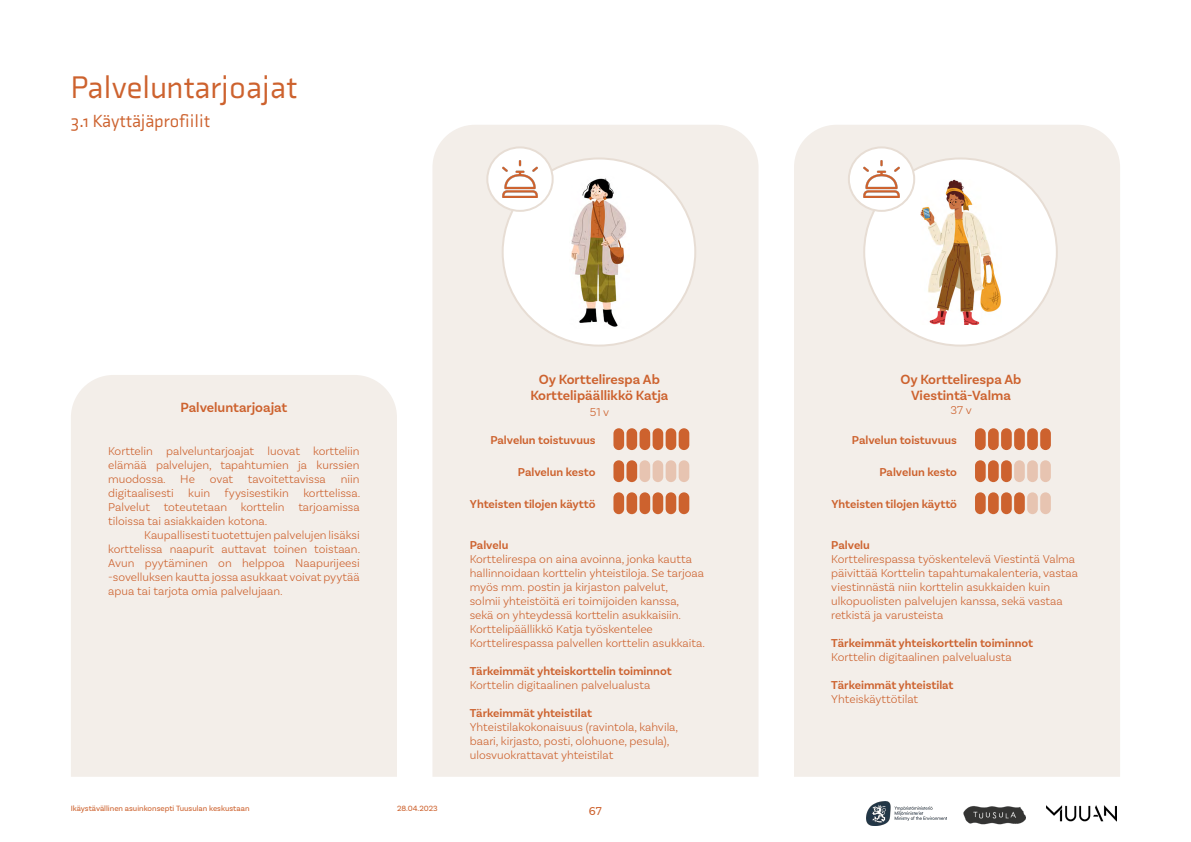
<style>
.page{position:relative;width:1191px;height:842px;background:#fff}
.page>*{position:absolute;margin:0;border:0;box-sizing:border-box;transform-origin:0 0}
.t1{font:32px "Axia";color:#cd622e}
.t2{font:18px "Axia";color:#cd622e}
.t3{font:600 14px/16px "Basic Sans";color:#cd622e;text-align:center}
.t4{font:300 12px/14px "Basic Sans";color:#cd622e}
.t5{font:600 12px "Basic Sans";color:#cd622e}
.t6{font:12px "Basic Sans";color:#cd622e}
.t7{font:8px "Basic Sans";color:#cd622e}
</style>
<div class="page">
<img style="left:1046px;top:806px;width:70px;height:16px">
<img style="left:963px;top:806px;width:62px;height:19px">
<img style="left:866px;top:802px;width:80px;height:24px">
<div style="left:71px;top:375px;width:326px;height:402px;background:#f3eee9"></div>
<div style="left:432px;top:125px;width:326px;height:652px;background:#f3eee9"></div>
<div style="left:502px;top:158px;width:193px;height:188px;background:#fff;border-radius:50%"></div>
<div style="left:613px;top:428px;width:11px;height:22px;background:#cd622e;border-radius:5px"></div>
<div style="left:613px;top:460px;width:11px;height:22px;background:#cd622e;border-radius:5px"></div>
<div style="left:613px;top:492px;width:11px;height:22px;background:#cd622e;border-radius:5px"></div>
<div style="left:652px;top:428px;width:11px;height:22px;background:#cd622e;border-radius:5px"></div>
<div style="left:652px;top:460px;width:11px;height:22px;background:#e7c4b1;border-radius:5px"></div>
<div style="left:652px;top:492px;width:11px;height:22px;background:#cd622e;border-radius:5px"></div>
<div style="left:626px;top:428px;width:11px;height:22px;background:#cd622e;border-radius:5px"></div>
<div style="left:626px;top:460px;width:11px;height:22px;background:#cd622e;border-radius:5px"></div>
<div style="left:626px;top:492px;width:11px;height:22px;background:#cd622e;border-radius:5px"></div>
<div style="left:665px;top:428px;width:11px;height:22px;background:#cd622e;border-radius:5px"></div>
<div style="left:665px;top:460px;width:11px;height:22px;background:#e7c4b1;border-radius:5px"></div>
<div style="left:665px;top:492px;width:11px;height:22px;background:#cd622e;border-radius:5px"></div>
<div style="left:639px;top:428px;width:11px;height:22px;background:#cd622e;border-radius:5px"></div>
<div style="left:639px;top:460px;width:11px;height:22px;background:#e7c4b1;border-radius:5px"></div>
<div style="left:639px;top:492px;width:11px;height:22px;background:#cd622e;border-radius:5px"></div>
<div style="left:678px;top:428px;width:11px;height:22px;background:#cd622e;border-radius:5px"></div>
<div style="left:678px;top:460px;width:11px;height:22px;background:#e7c4b1;border-radius:5px"></div>
<div style="left:678px;top:492px;width:11px;height:22px;background:#cd622e;border-radius:5px"></div>
<img style="left:571px;top:178px;width:56px;height:149px">
<div style="left:487px;top:147px;width:65px;height:64px;background:#fff;border-radius:50%"></div>
<div style="left:486px;top:146px;width:67px;height:66px;border:2px solid #e7ddd4;border-radius:50%"></div>
<img style="left:502px;top:160px;width:36px;height:38px">
<div style="left:794px;top:125px;width:326px;height:652px;background:#f3eee9"></div>
<div style="left:864px;top:158px;width:192px;height:188px;background:#fff;border-radius:50%"></div>
<div style="left:975px;top:428px;width:10px;height:22px;background:#cd622e;border-radius:5px"></div>
<div style="left:975px;top:460px;width:10px;height:22px;background:#cd622e;border-radius:5px"></div>
<div style="left:975px;top:492px;width:10px;height:22px;background:#cd622e;border-radius:5px"></div>
<div style="left:1014px;top:428px;width:10px;height:22px;background:#cd622e;border-radius:5px"></div>
<div style="left:1014px;top:460px;width:10px;height:22px;background:#e7c4b1;border-radius:5px"></div>
<div style="left:1014px;top:492px;width:10px;height:22px;background:#cd622e;border-radius:5px"></div>
<div style="left:988px;top:428px;width:10px;height:22px;background:#cd622e;border-radius:5px"></div>
<div style="left:988px;top:460px;width:10px;height:22px;background:#cd622e;border-radius:5px"></div>
<div style="left:988px;top:492px;width:10px;height:22px;background:#cd622e;border-radius:5px"></div>
<div style="left:1027px;top:428px;width:10px;height:22px;background:#cd622e;border-radius:5px"></div>
<div style="left:1027px;top:460px;width:10px;height:22px;background:#e7c4b1;border-radius:5px"></div>
<div style="left:1027px;top:492px;width:10px;height:22px;background:#e7c4b1;border-radius:5px"></div>
<div style="left:1001px;top:428px;width:10px;height:22px;background:#cd622e;border-radius:5px"></div>
<div style="left:1001px;top:460px;width:10px;height:22px;background:#cd622e;border-radius:5px"></div>
<div style="left:1001px;top:492px;width:10px;height:22px;background:#cd622e;border-radius:5px"></div>
<div style="left:1040px;top:428px;width:10px;height:22px;background:#cd622e;border-radius:5px"></div>
<div style="left:1040px;top:460px;width:10px;height:22px;background:#e7c4b1;border-radius:5px"></div>
<div style="left:1040px;top:492px;width:10px;height:22px;background:#e7c4b1;border-radius:5px"></div>
<img style="left:920px;top:179px;width:81px;height:146px">
<div style="left:849px;top:147px;width:65px;height:64px;background:#fff;border-radius:50%"></div>
<div style="left:848px;top:146px;width:67px;height:66px;border:2px solid #e7ddd4;border-radius:50%"></div>
<img style="left:863px;top:160px;width:37px;height:38px">
<h1 class="t1" style="left:71px;top:68px;width:228px">Palveluntarjoajat</h1>
<h2 class="t2" style="left:71px;top:110px;width:141px">3.1 Käyttäjäprofiilit</h2>
<p class="t3" style="left:180px;top:400px;width:109px">Palveluntarjoajat</p>
<p class="t4" style="left:108px;top:444px;width:253px;text-align:justify">Korttelin palveluntarjoajat luovat kortteliin elämää palvelujen, tapahtumien ja kurssien muodossa. He ovat tavoitettavissa niin digitaalisesti kuin fyysisestikin korttelissa.<br>Palvelut toteutetaan korttelin tarjoamissa tiloissa tai asiakkaiden kotona.</p>
<p class="t4" style="left:108px;top:528px;width:253px;text-align:justify;text-indent:36px">Kaupallisesti tuotettujen palvelujen lisäksi korttelissa naapurit auttavat toinen toistaan.<br>Avun pyytäminen on helppoa Naapurijeesi -sovelluksen kautta jossa asukkaat voivat pyytää apua tai tarjota omia palvelujaan.</p>
<p class="t7" style="left:71px;top:804px;width:180px">Ikäystävällinen asuinkonsepti Tuusulan keskustaan</p>
<p class="t7" style="left:397px;top:804px;width:42px">28.04.2023</p>
<p class="t3" style="left:530px;top:371px;width:140px">Oy Korttelirespa Ab<br>Korttelipäällikkö Katja</p>
<p class="t4" style="left:590px;top:405px;width:21px">51 v</p>
<p class="t5" style="left:490px;top:432px;width:107px">Palvelun toistuvuus</p>
<p class="t5" style="left:518px;top:464px;width:79px">Palvelun kesto</p>
<p class="t5" style="left:470px;top:496px;width:127px">Yhteisten tilojen käyttö</p>
<p class="t5" style="left:470px;top:538px;width:40px">Palvelu</p>
<p class="t4" style="left:470px;top:552px;width:237px">Korttelirespa on aina avoinna, jonka kautta hallinnoidaan korttelin yhteistiloja. Se tarjoaa myös mm. postin ja kirjaston palvelut,<br>solmii yhteistöitä eri toimijoiden kanssa, sekä on yhteydessä korttelin asukkaisiin.<br>Korttelipäällikkö Katja työskentelee Korttelirespassa palvellen korttelin asukkaita.</p>
<p class="t5" style="left:470px;top:664px;width:203px">Tärkeimmät yhteiskorttelin toiminnot</p>
<p class="t4" style="left:470px;top:678px;width:182px">Korttelin digitaalinen palvelualusta</p>
<p class="t5" style="left:470px;top:706px;width:124px">Tärkeimmät yhteistilat</p>
<p class="t4" style="left:470px;top:720px;width:210px">Yhteistilakokonaisuus (ravintola, kahvila, baari, kirjasto, posti, olohuone, pesula), ulosvuokrattavat yhteistilat</p>
<p class="t6" style="left:589px;top:803px;width:15px">67</p>
<p class="t3" style="left:900px;top:371px;width:122px">Oy Korttelirespa Ab<br>Viestintä-Valma</p>
<p class="t4" style="left:950px;top:403px;width:23px">37 v</p>
<p class="t5" style="left:852px;top:432px;width:107px">Palvelun toistuvuus</p>
<p class="t5" style="left:879px;top:464px;width:79px">Palvelun kesto</p>
<p class="t5" style="left:831px;top:496px;width:127px">Yhteisten tilojen käyttö</p>
<p class="t5" style="left:831px;top:538px;width:40px">Palvelu</p>
<p class="t4" style="left:831px;top:552px;width:248px">Korttelirespassa työskentelevä Viestintä Valma päivittää Korttelin tapahtumakalenteria, vastaa viestinnästä niin korttelin asukkaiden kuin ulkopuolisten palvelujen kanssa, sekä vastaa retkistä ja varusteista</p>
<p class="t5" style="left:831px;top:636px;width:203px">Tärkeimmät yhteiskorttelin toiminnot</p>
<p class="t4" style="left:831px;top:650px;width:182px">Korttelin digitaalinen palvelualusta</p>
<p class="t5" style="left:831px;top:678px;width:124px">Tärkeimmät yhteistilat</p>
<p class="t4" style="left:831px;top:692px;width:88px">Yhteiskäyttötilat</p>
</div>
